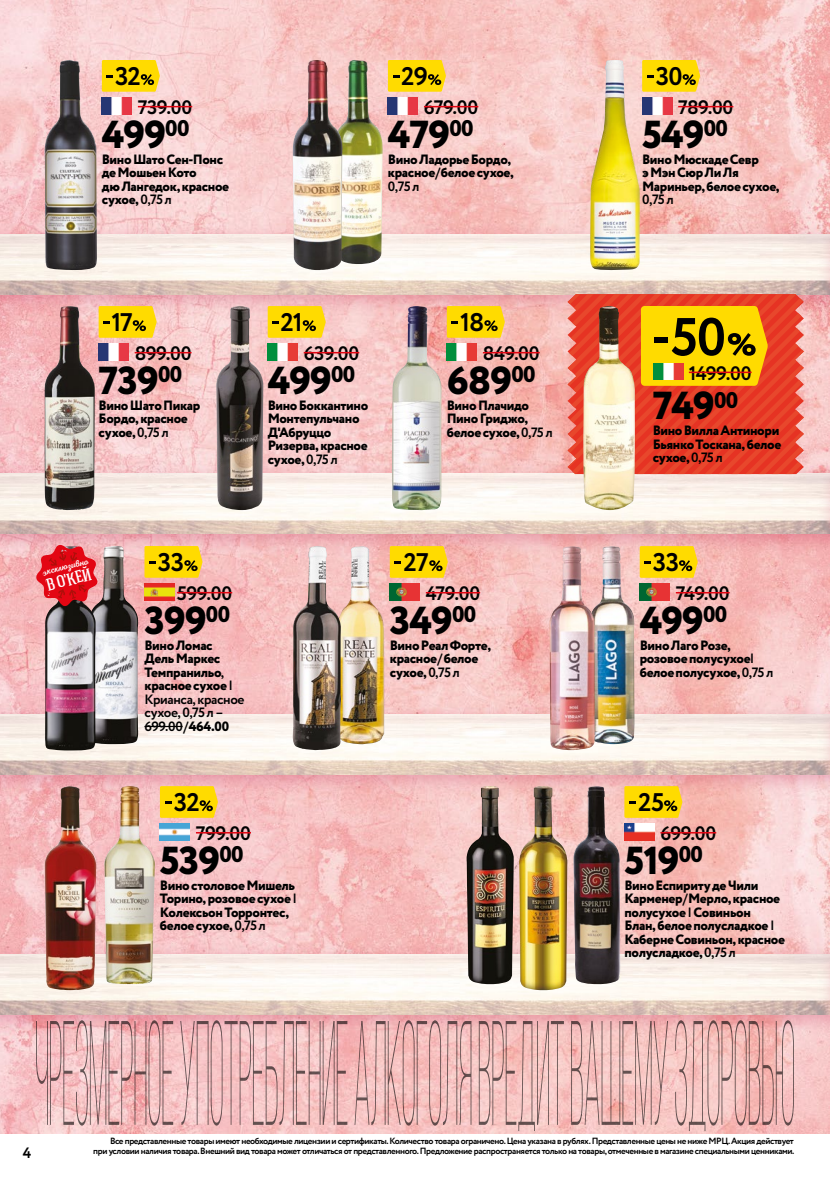
<style>
.page{position:relative;width:830px;height:1178px;background:#fff}
.page>*{position:absolute;margin:0;border:0;box-sizing:border-box;transform-origin:0 0}
.t1{font:700 53.4px "Circe";color:#000}
.t2{font:800 39px "Circe";letter-spacing:-.025em;color:#000}
.t3{font:700 25.5px "Circe";letter-spacing:-.035em;color:#000}
.t4{font:700 19.5px "Circe";letter-spacing:-.02em;color:#000}
.t5{font:500 17.1px "Hagin Caps";color:#fff}
.t6{font:700 15px "Circe";color:#000}
.t7{font:800 13.5px/13.5px "Circe";letter-spacing:-.03em;color:#000}
.t8{font:700 13.5px "Circe";color:#000}
.t9{font:9.15px "Nexa Script";color:#fff}
.t10{font:700 9px/10.5px "Circe";letter-spacing:-.045em;color:#000;text-align:right}
.s1{font-weight:700}
</style>
<div class="page">
<img style="left:0;top:0;width:829px;height:1134px">
<div style="left:0;top:462px;width:829px;height:94px;background:#c5335f;opacity:.35"></div>
<img style="left:0;top:474px;width:830px;height:60px">
<div style="left:0;top:222px;width:829px;height:94px;background:#c5335f;opacity:.35"></div>
<img style="left:0;top:234px;width:830px;height:60px">
<div style="left:0;top:702px;width:829px;height:94px;background:#c5335f;opacity:.35"></div>
<img style="left:0;top:714px;width:830px;height:60px">
<div style="left:0;top:942px;width:829px;height:94px;background:#c5335f;opacity:.35"></div>
<img style="left:0;top:954px;width:830px;height:60px">
<div style="left:817px;top:462px;width:12px;height:94px;background:#c5335f;opacity:.35"></div>
<div style="left:817px;top:222px;width:12px;height:94px;background:#c5335f;opacity:.35"></div>
<div style="left:817px;top:702px;width:12px;height:94px;background:#c5335f;opacity:.35"></div>
<div style="left:817px;top:942px;width:12px;height:94px;background:#c5335f;opacity:.35"></div>
<img style="left:104px;top:786px;width:51px;height:198px">
<img style="left:45px;top:786px;width:51px;height:204px">
<hr style="left:196px;top:832px;width:55px;height:1px;background:#e30613">
<svg style="left:160px;top:786px;width:58px;height:32px;background:#f2ce09"></svg>
<img style="left:160px;top:824px;width:30px;height:16px">
<img style="left:583px;top:474px;width:51px;height:36px">
<svg style="left:567px;top:294px;width:236px;height:180px;background:#e8793a"></svg>
<img style="left:653px;top:363px;width:30px;height:17px">
<img style="left:341px;top:546px;width:44px;height:199px">
<img style="left:292px;top:546px;width:49px;height:204px">
<hr style="left:425px;top:592px;width:55px;height:1px;background:#e30613">
<svg style="left:389px;top:546px;width:58px;height:32px;background:#f2ce08"></svg>
<img style="left:389px;top:584px;width:30px;height:16px">
<img style="left:594px;top:546px;width:40px;height:198px">
<img style="left:549px;top:546px;width:45px;height:204px">
<hr style="left:675px;top:592px;width:54px;height:1px;background:#e30613">
<svg style="left:639px;top:546px;width:58px;height:32px;background:#f2cf08"></svg>
<img style="left:639px;top:584px;width:30px;height:16px">
<img style="left:95px;top:546px;width:43px;height:198px">
<img style="left:45px;top:607px;width:50px;height:143px">
<hr style="left:144px;top:726px;width:38px;height:1px;background:#000">
<hr style="left:177px;top:592px;width:55px;height:1px;background:#e30613">
<svg style="left:144px;top:546px;width:58px;height:32px;background:#f2ce08"></svg>
<img style="left:144px;top:584px;width:30px;height:16px">
<svg style="left:36px;top:544px;width:62px;height:63px;background:#dd3c44"></svg>
<img style="left:573px;top:786px;width:47px;height:198px">
<img style="left:466px;top:786px;width:47px;height:198px">
<img style="left:519px;top:786px;width:48px;height:204px">
<hr style="left:660px;top:832px;width:56px;height:1px;background:#e30613">
<svg style="left:624px;top:786px;width:58px;height:32px;background:#f2ce08"></svg>
<img style="left:624px;top:824px;width:30px;height:16px">
<img style="left:216px;top:306px;width:47px;height:204px">
<hr style="left:303px;top:352px;width:56px;height:1px;background:#e30613">
<svg style="left:267px;top:306px;width:58px;height:32px;background:#f2cf09"></svg>
<img style="left:267px;top:344px;width:30px;height:16px">
<img style="left:589px;top:60px;width:50px;height:211px">
<hr style="left:677px;top:106px;width:56px;height:1px;background:#e30613">
<svg style="left:641px;top:60px;width:58px;height:32px;background:#f2cf09"></svg>
<img style="left:641px;top:98px;width:30px;height:16px">
<img style="left:392px;top:306px;width:49px;height:204px">
<hr style="left:482px;top:352px;width:57px;height:1px;background:#e30613">
<svg style="left:446px;top:306px;width:58px;height:32px;background:#f2ce08"></svg>
<img style="left:446px;top:344px;width:30px;height:16px">
<img style="left:44px;top:306px;width:51px;height:204px">
<hr style="left:135px;top:352px;width:56px;height:1px;background:#e30613">
<svg style="left:99px;top:306px;width:57px;height:32px;background:#f2cf07"></svg>
<img style="left:99px;top:344px;width:30px;height:16px">
<img style="left:45px;top:60px;width:52px;height:210px">
<hr style="left:138px;top:106px;width:54px;height:1px;background:#e30613">
<svg style="left:102px;top:60px;width:58px;height:32px;background:#f2d00a"></svg>
<img style="left:102px;top:98px;width:30px;height:16px">
<img style="left:342px;top:60px;width:40px;height:204px">
<img style="left:292px;top:60px;width:50px;height:210px">
<hr style="left:424px;top:106px;width:54px;height:1px;background:#e30613">
<svg style="left:388px;top:60px;width:57px;height:32px;background:#f2cf06"></svg>
<img style="left:388px;top:98px;width:30px;height:16px">
<svg style="left:36px;top:1020px;width:757px;height:111px;background:#e3b3b2"></svg>
<h3 class="t3" style="left:115px;top:59px;width:27px">32</h3>
<h3 class="t4" style="left:138px;top:94px;width:56px">739.00</h3>
<h2 class="t2" style="left:102px;top:108px;width:89px">499<sup>00</sup></h2>
<p class="t7" style="left:102px;top:153px;width:129px">Вино Шато Сен-Понс де Мошьен Кото<br>дю Лангедок, красное сухое, <span class="s1">0,75 л</span></p>
<h3 class="t3" style="left:401px;top:59px;width:28px">29</h3>
<h3 class="t4" style="left:424px;top:94px;width:56px">679.00</h3>
<h2 class="t2" style="left:388px;top:108px;width:87px">479<sup>00</sup></h2>
<p class="t7" style="left:388px;top:153px;width:127px">Вино Ладорье Бордо, красное<span class="s1">/</span>белое сухое,<br><span class="s1">0,75 л</span></p>
<h3 class="t3" style="left:111px;top:305px;width:23px">17</h3>
<h3 class="t4" style="left:135px;top:340px;width:58px">899.00</h3>
<h2 class="t2" style="left:99px;top:354px;width:85px">739<sup>00</sup></h2>
<p class="t7" style="left:99px;top:399px;width:103px">Вино Шато Пикар<br>Бордо, красное сухое, <span class="s1">0,75 л</span></p>
<h3 class="t3" style="left:280px;top:305px;width:24px">21</h3>
<h3 class="t4" style="left:303px;top:340px;width:57px">639.00</h3>
<h2 class="t2" style="left:267px;top:354px;width:89px">499<sup>00</sup></h2>
<p class="t7" style="left:267px;top:399px;width:102px">Вино Боккантино<br>Монтепульчано<br>Д'Абруццо<br>Ризерва, красное сухое, <span class="s1">0,75 л</span></p>
<h3 class="t3" style="left:460px;top:305px;width:26px">18</h3>
<h3 class="t4" style="left:482px;top:340px;width:58px">849.00</h3>
<h2 class="t2" style="left:446px;top:354px;width:90px">689<sup>00</sup></h2>
<p class="t7" style="left:446px;top:399px;width:107px">Вино Плачидо<br>Пино Гриджо, белое сухое, <span class="s1">0,75 л</span></p>
<p class="t9" style="left:41px;top:567px;width:49px;rotate:-15deg">эксклюзивно</p>
<h3 class="t3" style="left:158px;top:545px;width:28px">33</h3>
<p class="t5" style="left:44px;top:577px;width:48px;rotate:-15deg">В О'КЕЙ</p>
<h3 class="t4" style="left:177px;top:580px;width:57px">599.00</h3>
<h2 class="t2" style="left:144px;top:594px;width:87px">399<sup>00</sup></h2>
<p class="t7" style="left:144px;top:639px;width:101px">Вино Ломас<br>Дель Маркес<br>Темпранильо<span class="s1">, </span>красное сухое <span class="s1">|<br>Крианса,красное сухое,0,75 л –<br>699.00/</span>464.00</p>
<h3 class="t3" style="left:174px;top:785px;width:27px">32</h3>
<h3 class="t4" style="left:196px;top:820px;width:56px">799.00</h3>
<h2 class="t2" style="left:160px;top:834px;width:85px">539<sup>00</sup></h2>
<p class="t7" style="left:160px;top:879px;width:138px">Вино столовое Мишель<br>Торино, розовое сухое <span class="s1">|<br></span>Колексьон Торронтес, белое сухое, <span class="s1">0,75 л</span></p>
<h3 class="t3" style="left:403px;top:545px;width:27px">27</h3>
<h3 class="t4" style="left:425px;top:580px;width:56px">479.00</h3>
<h2 class="t2" style="left:389px;top:594px;width:88px">349<sup>00</sup></h2>
<p class="t7" style="left:389px;top:639px;width:103px">Вино Реал Форте, красное<span class="s1">/</span> белое сухое, <span class="s1">0,75 л</span></p>
<h3 class="t3" style="left:655px;top:59px;width:29px">30</h3>
<h3 class="t4" style="left:677px;top:94px;width:57px">789.00</h3>
<h2 class="t2" style="left:641px;top:108px;width:87px">549<sup>00</sup></h2>
<p class="t7" style="left:641px;top:153px;width:139px">Вино Мюскаде Севр<br>э Мэн Сюр Ли Ля<br>Мариньер, белое сухое,</p>
<p class="t8" style="left:641px;top:190px;width:33px">0,75 л</p>
<h1 class="t1" style="left:670px;top:301px;width:57px">50</h1>
<h3 class="t4" style="left:688px;top:360px;width:64px">1499.00</h3>
<h2 class="t2" style="left:652px;top:379px;width:87px">749<sup>00</sup></h2>
<p class="t7" style="left:652px;top:425px;width:130px">Вино Вилла Антинори<br>Бьянко Тоскана, белое сухое, <span class="s1">0,75 л</span></p>
<h3 class="t3" style="left:652px;top:545px;width:28px">33</h3>
<h3 class="t4" style="left:675px;top:580px;width:55px">749.00</h3>
<h2 class="t2" style="left:639px;top:594px;width:89px">499<sup>00</sup></h2>
<p class="t7" style="left:639px;top:639px;width:135px">Вино Лаго Розе, розовое полусухое<span class="s1">| </span>белое полусухое, <span class="s1">0,75 л</span></p>
<h3 class="t3" style="left:637px;top:785px;width:28px">25</h3>
<h3 class="t4" style="left:660px;top:820px;width:57px">699.00</h3>
<h2 class="t2" style="left:624px;top:834px;width:80px">519<sup>00</sup></h2>
<p class="t7" style="left:624px;top:879px;width:162px">Вино Еспириту де Чили<br>Карменер<span class="s1">/</span>Мерло, красное полусухое <span class="s1">|</span>Совиньон<br>Блан, белое полусладкое <span class="s1">|<br></span>Каберне Совиньон, красное полусладкое, <span class="s1">0,75 л</span></p>
<p class="t6" style="left:23px;top:1142px;width:10px">4</p>
<p class="t10" style="left:93px;top:1136px;width:702px">Все представленные товары имеют необходимые лицензии и сертификаты. Количество товара ограничено. Цена указана в рублях. Представленные цены не ниже МРЦ. Акция действует<br>при условии наличия товара. Внешний вид товара может отличаться от представленного. Предложение распространяется только на товары, отмеченные в магазине специальными ценниками.</p>
</div>
